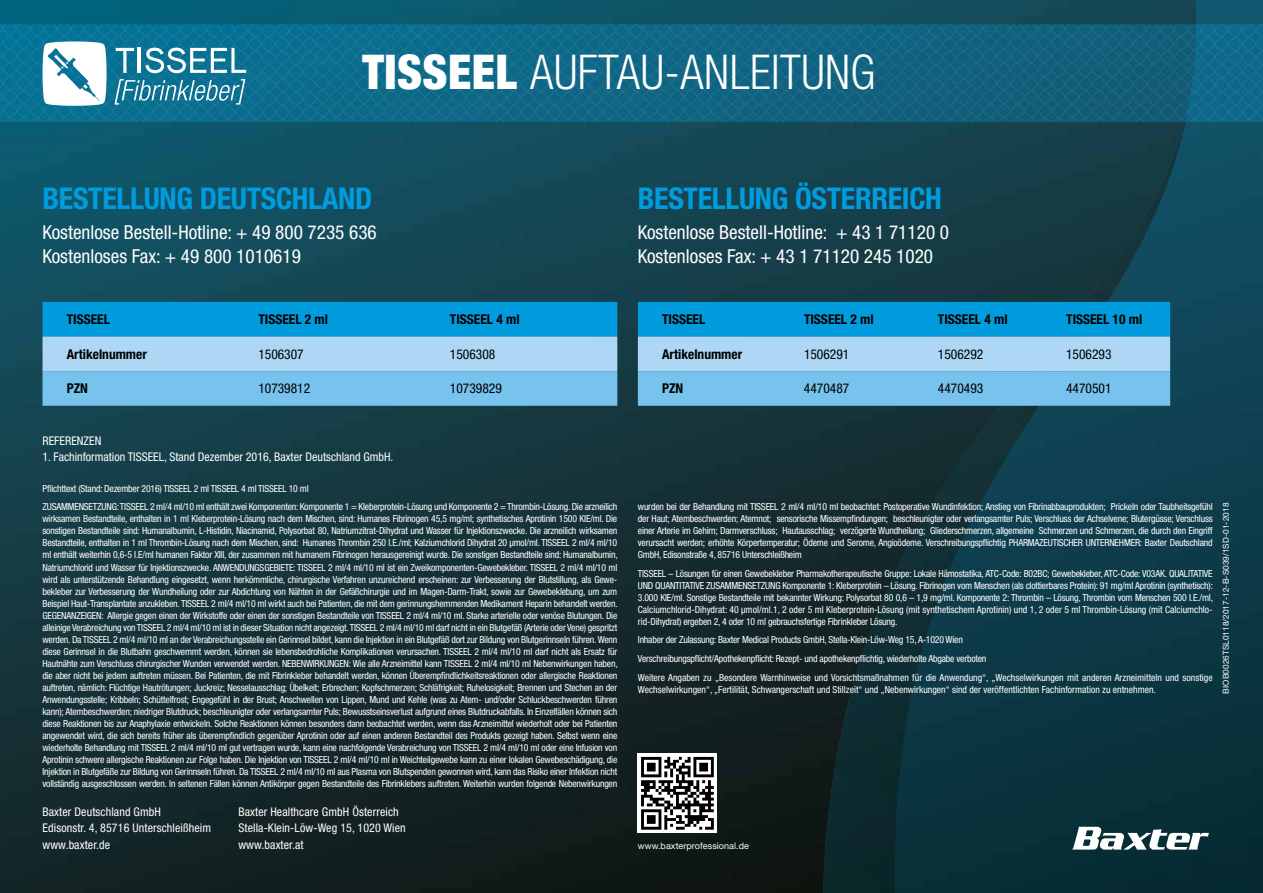
<style>
.page{position:relative;width:1263px;height:893px;background:#fff}
.page>*{position:absolute;margin:0;border:0;box-sizing:border-box;transform-origin:0 0}
.t1{font:300 condensed 48px "Helvetica Neue LT Std";letter-spacing:.01em;color:#fff}
.t2{font:700 condensed 30px "Helvetica Neue LT Std";letter-spacing:-.01em;color:#009cde}
.t3{font:condensed 19.2px/24px "Helvetica Neue LT Std";color:#fff}
.t4{font:700 condensed 13.5px "Helvetica Neue LT Std";color:#000}
.t5{font:condensed 13.5px "Helvetica Neue LT Std";color:#000}
.t6{font:condensed 12px/16.5px "Helvetica Neue LT Std";letter-spacing:.01em;color:#fff}
.t7{font:condensed 9.75px/12px "Helvetica Neue LT Std";letter-spacing:-.02em;color:#fff;text-align:justify}
.t8{font:condensed 9.75px "Helvetica Neue LT Std";color:#fff}
.t9{font:9px "Helvetica Neue LT Std";letter-spacing:.01em;color:#fff}
.t10{font:8.25px "Helvetica Neue LT Std";letter-spacing:.01em;color:#fff}
.s1{font-weight:900}
</style>
<div class="page">
<img style="left:0;top:0;width:823px;height:893px">
<img style="left:823px;top:0;width:72px;height:893px">
<svg style="left:895px;top:0;width:368px;height:893px;background:#0f3946"></svg>
<svg style="left:1072px;top:827px;width:137px;height:24px"></svg>
<svg style="left:43px;top:302px;width:574px;height:104px;background:#61bcea"></svg>
<svg style="left:638px;top:302px;width:532px;height:104px;background:#61bbea"></svg>
<svg style="left:0;top:24px;width:1263px;height:98px;background:#1a6e8c"></svg>
<div style="left:638px;top:754px;width:79px;height:79px;background:#fff"></div>
<svg style="left:641px;top:757px;width:73px;height:73px"></svg>
<h1 class="t1" style="left:362px;top:45px;width:514px"><span class="s1">TISSEEL</span> AUFTAU-ANLEITUNG</h1>
<h2 class="t2" style="left:43px;top:181px;width:331px">BESTELLUNG DEUTSCHLAND</h2>
<h3 class="t3" style="left:43px;top:221px;width:336px">Kostenlose Bestell-Hotline: + 49 800 7235 636<br>Kostenloses Fax: + 49 800 1010619</h3>
<h3 class="t4" style="left:67px;top:311px;width:45px">TISSEEL</h3>
<h3 class="t4" style="left:258px;top:311px;width:71px">TISSEEL 2 ml</h3>
<h3 class="t4" style="left:450px;top:311px;width:71px">TISSEEL 4 ml</h3>
<h3 class="t4" style="left:67px;top:346px;width:82px">Artikelnummer</h3>
<h3 class="t5" style="left:258px;top:346px;width:47px">1506307</h3>
<h3 class="t5" style="left:450px;top:346px;width:47px">1506308</h3>
<h3 class="t4" style="left:67px;top:380px;width:23px">PZN</h3>
<h3 class="t5" style="left:258px;top:381px;width:53px">10739812</h3>
<h3 class="t5" style="left:450px;top:381px;width:53px">10739829</h3>
<p class="t6" style="left:43px;top:432px;width:60px">REFERENZEN</p>
<p class="t6" style="left:43px;top:448px;width:352px">1. Fachinformation TISSEEL, Stand Dezember 2016, Baxter Deutschland GmbH.</p>
<p class="t7" style="left:43px;top:479px;width:576px;line-height:18.8px">Pflichttext (Stand: Dezember 2016) TISSEEL 2 ml TISSEEL 4 ml TISSEEL 10 ml<br>ZUSAMMENSETZUNG: TISSEEL 2 ml/4 ml/10 ml enthält zwei Komponenten: Komponente 1 = Kleberprotein-Lösung und Komponente 2 = Thrombin-Lösung. Die arzneilich</p>
<p class="t7" style="left:43px;top:513px;width:577px">wirksamen Bestandteile, enthalten in 1 ml Kleberprotein-Lösung nach dem Mischen, sind: Humanes Fibrinogen 45,5 mg/ml; synthetisches Aprotinin 1500 KIE/ml. Die sonstigen Bestandteile sind: Humanalbumin, L-Histidin, Niacinamid, Polysorbat 80, Natriumzitrat-Dihydrat und Wasser für Injektionszwecke. Die arzneilich wirksamen Bestandteile, enthalten in 1 ml Thrombin-Lösung nach dem Mischen, sind: Humanes Thrombin 250 I.E./ml; Kalziumchlorid Dihydrat 20 µmol/ml. TISSEEL 2 ml/4 ml/10 ml enthält weiterhin 0,6-5 I.E/ml humanen Faktor XIII, der zusammen mit humanem Fibrinogen herausgereinigt wurde. Die sonstigen Bestandteile sind: Humanalbumin, Natriumchlorid und Wasser für Injektionszwecke. ANWENDUNGSGEBIETE: TISSEEL 2 ml/4 ml/10 ml ist ein Zweikomponenten-Gewebekleber. TISSEEL 2 ml/4 ml/10 ml wird als unterstützende Behandlung eingesetzt, wenn herkömmliche, chirurgische Verfahren unzureichend erscheinen: zur Verbesserung der Blutstillung, als Gewe&shy;bekleber zur Verbesserung der Wundheilung oder zur Abdichtung von Nähten in der Gefäßchirurgie und im Magen-Darm-Trakt, sowie zur Gewebeklebung, um zum Beispiel Haut-Transplantate anzukleben. TISSEEL 2 ml/4 ml/10 ml wirkt auch bei Patienten, die mit dem gerinnungshemmenden Medikament Heparin behandelt werden.<br>GEGENANZEIGEN: Allergie gegen einen der Wirkstoffe oder einen der sonstigen Bestandteile von TISSEEL 2 ml/4 ml/10 ml. Starke arterielle oder venöse Blutungen. Die alleinige Verabreichung von TISSEEL 2 ml/4 ml/10 ml ist in dieser Situation nicht angezeigt. TISSEEL 2 ml/4 ml/10 ml darf nicht in ein Blutgefäß (Arterie oder Vene) gespritzt werden. Da TISSEEL 2 ml/4 ml/10 ml an der Verabreichungsstelle ein Gerinnsel bildet, kann die Injektion in ein Blutgefäß dort zur Bildung von Blutgerinnseln führen. Wenn diese Gerinnsel in die Blutbahn geschwemmt werden, können sie lebensbedrohliche Komplikationen verursachen. TISSEEL 2 ml/4 ml/10 ml darf nicht als Ersatz für Hautnähte zum Verschluss chirurgischer Wunden verwendet werden. NEBENWIRKUNGEN: Wie alle Arzneimittel kann TISSEEL 2 ml/4 ml/10 ml Nebenwirkungen haben, die aber nicht bei jedem auftreten müssen. Bei Patienten, die mit Fibrinkleber behandelt werden, können Überempfindlichkeitsreaktionen oder allergische Reaktionen auftreten, nämlich: Flüchtige Hautrötungen; Juckreiz; Nesselausschlag; Übelkeit; Erbrechen; Kopfschmerzen; Schläfrigkeit; Ruhelosigkeit; Brennen und Stechen an der Anwendungsstelle; Kribbeln; Schüttelfrost; Engegefühl in der Brust; Anschwellen von Lippen, Mund und Kehle (was zu Atem- und/oder Schluckbeschwerden führen kann); Atembeschwerden; niedriger Blutdruck; beschleunigter oder verlangsamter Puls; Bewusstseinsverlust aufgrund eines Blutdruckabfalls. In Einzelfällen können sich diese Reaktionen bis zur Anaphylaxie entwickeln. Solche Reaktionen können besonders dann beobachtet werden, wenn das Arzneimittel wiederholt oder bei Patienten angewendet wird, die sich bereits früher als überempfindlich gegenüber Aprotinin oder auf einen anderen Bestandteil des Produkts gezeigt haben. Selbst wenn eine wiederholte Behandlung mit TISSEEL 2 ml/4 ml/10 ml gut vertragen wurde, kann eine nachfolgende Verabreichung von TISSEEL 2 ml/4 ml/10 ml oder eine Infusion von Aprotinin schwere allergische Reaktionen zur Folge haben. Die Injektion von TISSEEL 2 ml/4 ml/10 ml in Weichteilgewebe kann zu einer lokalen Gewebeschädigung, die Injektion in Blutgefäße zur Bildung von Gerinnseln führen. Da TISSEEL 2 ml/4 ml/10 ml aus Plasma von Blutspenden gewonnen wird, kann das Risiko einer Infektion nicht vollständig ausgeschlossen werden. In seltenen Fällen können Antikörper gegen Bestandteile des Fibrinklebers auftreten. Weiterhin wurden folgende Nebenwirkungen</p>
<p class="t6" style="left:43px;top:803px;width:170px">Baxter Deutschland GmbH<br>Edisonstr. 4, 85716 Unterschleißheim www.baxter.de</p>
<p class="t6" style="left:238px;top:803px;width:169px">Baxter Healthcare GmbH Österreich<br>Stella-Klein-Löw-Weg 15, 1020 Wien www.baxter.at</p>
<h2 class="t2" style="left:638px;top:181px;width:305px">BESTELLUNG ÖSTERREICH</h2>
<h3 class="t3" style="left:638px;top:221px;width:313px">Kostenlose Bestell-Hotline: + 43 1 71120 0<br>Kostenloses Fax: + 43 1 71120 245 1020</h3>
<h3 class="t4" style="left:662px;top:311px;width:45px">TISSEEL</h3>
<h3 class="t4" style="left:804px;top:311px;width:71px">TISSEEL 2 ml</h3>
<h3 class="t4" style="left:938px;top:311px;width:71px">TISSEEL 4 ml</h3>
<h3 class="t4" style="left:1066px;top:311px;width:78px">TISSEEL 10 ml</h3>
<h3 class="t4" style="left:662px;top:346px;width:82px">Artikelnummer</h3>
<h3 class="t5" style="left:804px;top:346px;width:47px">1506291</h3>
<h3 class="t5" style="left:938px;top:346px;width:47px">1506292</h3>
<h3 class="t5" style="left:1066px;top:346px;width:47px">1506293</h3>
<h3 class="t4" style="left:662px;top:380px;width:23px">PZN</h3>
<h3 class="t5" style="left:804px;top:381px;width:47px">4470487</h3>
<h3 class="t5" style="left:938px;top:381px;width:47px">4470493</h3>
<h3 class="t5" style="left:1066px;top:381px;width:47px">4470501</h3>
<p class="t7" style="left:638px;top:500px;width:576px">wurden bei der Behandlung mit TISSEEL 2 ml/4 ml/10 ml beobachtet: Postoperative Wundinfektion; Anstieg von Fibrinabbauprodukten; Prickeln oder Taubheitsgefühl der Haut; Atembeschwerden; Atemnot; sensorische Missempfindungen; beschleunigter oder verlangsamter Puls; Verschluss der Achselvene; Blutergüsse; Verschluss einer Arterie im Gehirn; Darmverschluss; Hautausschlag; verzögerte Wundheilung; Gliederschmerzen, allgemeine Schmerzen und Schmerzen, die durch den Eingriff verursacht werden; erhöhte Körpertemperatur; Ödeme und Serome, Angioödeme. Verschreibungspflichtig PHARMAZEUTISCHER UNTERNEHMER: Baxter Deutschland GmbH, Edisonstraße 4, 85716 Unterschleißheim</p>
<p class="t7" style="left:638px;top:567px;width:577px">TISSEEL – Lösungen für einen Gewebekleber Pharmakotherapeutische Gruppe: Lokale Hämostatika, ATC-Code: B02BC; Gewebekleber, ATC-Code: V03AK. QUALITATIVE UND QUANTITATIVE ZUSAMMENSETZUNG Komponente 1: Kleberprotein – Lösung. Fibrinogen vom Menschen (als clottierbares Protein): 91 mg/ml Aprotinin (synthetisch):<br>3.000 KIE/ml. Sonstige Bestandteile mit bekannter Wirkung: Polysorbat 80 0,6 – 1,9 mg/ml. Komponente 2: Thrombin – Lösung, Thrombin vom Menschen 500 I.E./ml, Calciumchlorid-Dihydrat: 40 μmol/ml.1, 2 oder 5 ml Kleberprotein-Lösung (mit synthetischem Aprotinin) und 1, 2 oder 5 ml Thrombin-Lösung (mit Calciumchlo&shy;rid-Dihydrat) ergeben 2, 4 oder 10 ml gebrauchsfertige Fibrinkleber Lösung.</p>
<p class="t7" style="left:638px;top:630px;width:576px;line-height:18.8px;text-align:left">Inhaber der Zulassung: Baxter Medical Products GmbH, Stella-Klein-Löw-Weg 15, A-1020 Wien<br>Verschreibungspflicht/Apothekenpflicht: Rezept- und apothekenpflichtig, wiederholte Abgabe verboten<br>Weitere Angaben zu „Besondere Warnhinweise und Vorsichtsmaßnahmen für die Anwendung“, „Wechselwirkungen mit anderen Arzneimitteln und sonstige</p>
<p class="t8" style="left:638px;top:684px;width:519px">Wechselwirkungen“, „Fertilität, Schwangerschaft und Stillzeit“ und „Nebenwirkungen“ sind der veröffentlichten Fachinformation zu entnehmen.</p>
<p class="t10" style="left:1221px;top:694px;width:192px;rotate:-90deg">BIOB0026TSL0118/2017-12-B-S039/1SD-01-2018</p>
<p class="t9" style="left:638px;top:840px;width:113px">www.baxterprofessional.de</p>
</div>
